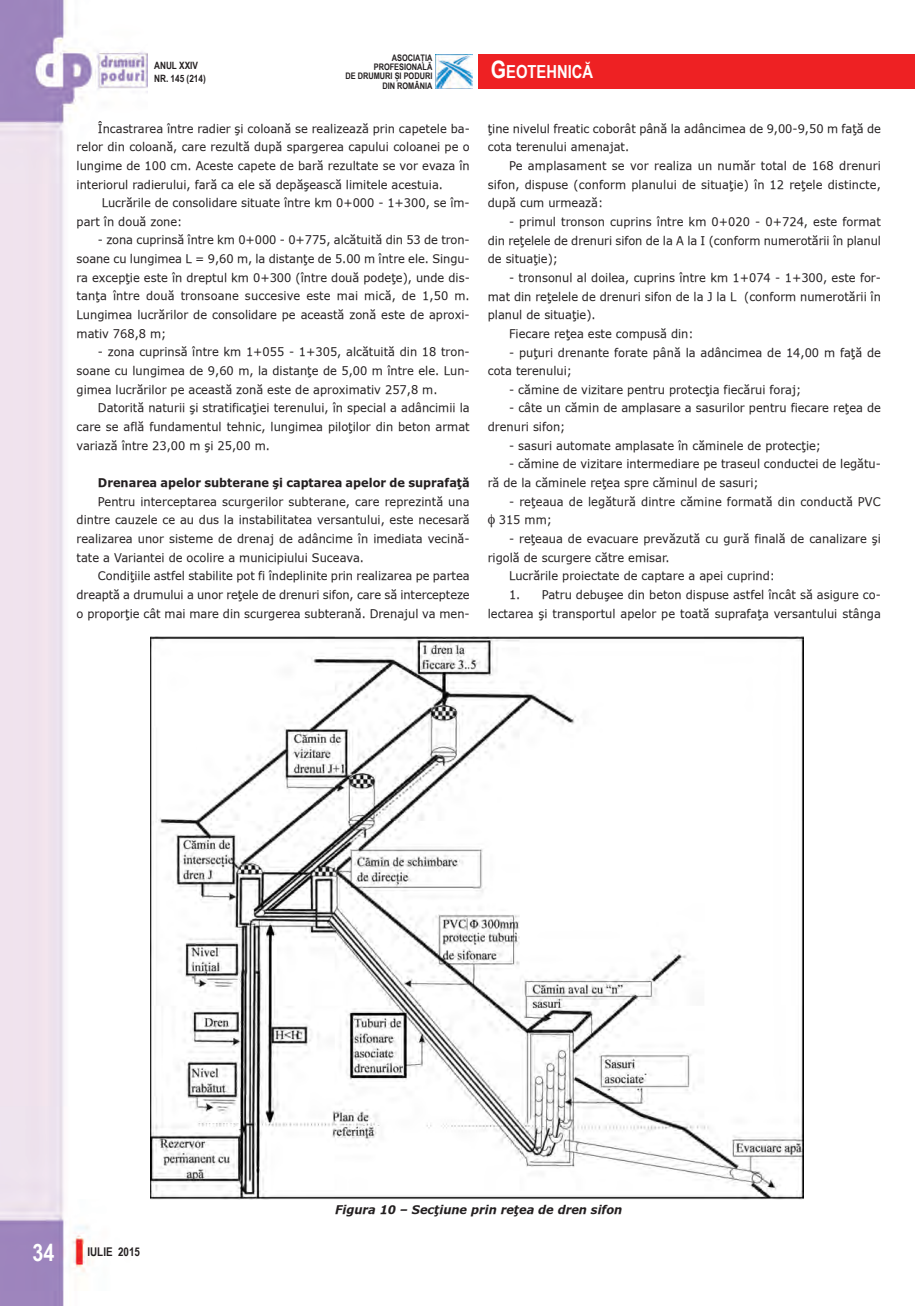
<style>
.page{position:relative;width:915px;height:1306px;background:#fff}
.page>*{position:absolute;margin:0;border:0;box-sizing:border-box;transform-origin:0 0}
.t1{font:700 24px "Arial Narrow";color:#fff}
.t2{font:700 18px "Arial Narrow";color:#fff}
.t3{font:12px/18.6px "Verdana Rom";color:#231f20;text-align:justify;scale:.95 1}
.t4{font:700 12px "Verdana Rom";color:#231f20;scale:.95 1}
.t5{font:italic 700 12px "Verdana Rom";color:#231f20;scale:.95 1}
.t6{font:700 12px "Arial Narrow";color:#231f20}
.t7{font:700 10.05px/13.4px "Arial Narrow";color:#231f20}
.t8{font:700 9px/9.1px "Arial Narrow";color:#231f20;text-align:right}
.s1{font-size:24px}
</style>
<div class="page">
<img style="left:0;top:0;width:147px;height:1305px">
<div style="left:478px;top:55px;width:436px;height:34px;background:#ee2123"></div>
<img style="left:435px;top:55px;width:37px;height:34px">
<div style="left:77px;top:636px;width:803px;height:563px;background:#fff"></div>
<img style="left:150px;top:636px;width:652px;height:563px">
<p class="t7" style="left:154px;top:58px;width:53px">ANUL XXIV<br>NR. 145 (214)</p>
<p class="t8" style="left:345px;top:53px;width:88px">ASOCIAȚIA<br>PROFESIONALĂ<br>DE DRUMURI ȘI PODURI<br>DIN ROMÂNIA</p>
<h2 class="t2" style="left:491px;top:61px;width:104px"><span class="s1">G</span>EOtEHNICĂ</h2>
<p class="t3" style="left:77px;top:118px;width:415px;text-indent:21px">Încastrarea între radier şi coloană se realizează prin capetele ba&shy;relor din coloană, care rezultă după spargerea capului coloanei pe o lungime de 100 cm. Aceste capete de bară rezultate se vor evaza în interiorul radierului, fară ca ele să depăşească limitele acestuia.</p>
<p class="t3" style="left:77px;top:193px;width:415px;text-indent:25px">Lucrările de consolidare situate \ntre km 0+000 - 1+300, se îm&shy;part în dou` zone:</p>
<p class="t3" style="left:77px;top:230px;width:415px;text-indent:21px">- zona cuprinsă între km 0+000 - 0+775, alcătuită din 53 de tron&shy;soane cu lungimea L = 9,60 m, la distan]e de 5.00 m între ele. Singu&shy;ra excep]ie este \n dreptul km 0+300 (între două pode]e), unde dis&shy;tan]a între două tronsoane succesive este mai mică, de 1,50 m.<br>Lungimea lucrărilor de consolidare pe această zonă este de aproxi&shy;mativ 768,8 m;</p>
<p class="t3" style="left:77px;top:342px;width:415px;text-indent:21px">- zona cuprinsă între km 1+055 - 1+305, alcătuită din 18 tron&shy;soane cu lungimea de 9,60 m, la distan]e de 5,00 m între ele. Lun&shy;gimea lucrărilor pe această zonă este de aproximativ 257,8 m.</p>
<p class="t3" style="left:77px;top:398px;width:415px;text-indent:21px">Datorită naturii [i stratifica]iei terenului, în special a adâncimii la care se află fundamentul tehnic, lungimea pilo]ilor din beton armat variază între 23,00 m [i 25,00 m.</p>
<p class="t4" style="left:98px;top:475px;width:393px">Drenarea apelor subterane [i captarea apelor de suprafa]ă</p>
<p class="t3" style="left:77px;top:491px;width:415px;text-indent:21px">Pentru interceptarea scurgerilor subterane, care reprezintă una dintre cauzele ce au dus la instabilitatea versantului, este necesar` realizarea unor sisteme de drenaj de adâncime în imediata vecină&shy;tate a Variantei de ocolire a municipiului Suceava.</p>
<p class="t3" style="left:77px;top:566px;width:415px;text-indent:21px">Condi]iile astfel stabilite pot fi îndeplinite prin realizarea pe partea dreaptă a drumului a unor re]ele de drenuri sifon, care să intercepteze o propor]ie cât mai mare din scurgerea subteran`. Drenajul va men-</p>
<p class="t3" style="left:487px;top:118px;width:415px">]ine nivelul freatic coborât până la adâncimea de 9,00-9,50 m fa]ă de cota terenului amenajat.</p>
<p class="t3" style="left:487px;top:156px;width:415px;text-indent:21px">Pe amplasament se vor realiza un număr total de 168 drenuri sifon, dispuse (conform planului de situaţie) în 12 re]ele distincte, după cum urmează:</p>
<p class="t3" style="left:487px;top:212px;width:415px;text-indent:21px">- primul tronson cuprins între km 0+020 - 0+724, este format din re]elele de drenuri sifon de la A la I (conform numerotării în planul de situa]ie);</p>
<p class="t3" style="left:509px;top:268px;width:393px">- tronsonul al doilea, cuprins între km 1+074 - 1+300, este for-</p>
<p class="t3" style="left:487px;top:286px;width:415px">mat din re]elele de drenuri sifon de la J la L (conform numerotării în</p>
<p class="t3" style="left:487px;top:305px;width:115px">planul de situa]ie).</p>
<p class="t3" style="left:509px;top:324px;width:196px">Fiecare re]ea este compusă din:</p>
<p class="t3" style="left:487px;top:342px;width:415px;text-indent:21px">- pu]uri drenante forate până la adâncimea de 14,00 m fa]ă de cota terenului;</p>
<p class="t3" style="left:509px;top:380px;width:309px">- cămine de vizitare pentru protec]ia fiecărui foraj;</p>
<p class="t3" style="left:487px;top:398px;width:415px;text-indent:21px">- câte un cămin de amplasare a sasurilor pentru fiecare re]ea de drenuri sifon;</p>
<p class="t3" style="left:509px;top:436px;width:330px">- sasuri automate amplasate în căminele de protec]ie;</p>
<p class="t3" style="left:487px;top:454px;width:415px;text-indent:21px">- cămine de vizitare intermediare pe traseul conductei de legătu&shy;ră de la căminele re]ea spre căminul de sasuri;</p>
<p class="t3" style="left:498px;top:492px;width:403px;text-indent:10px">- re]eaua de legătură dintre cămine formată din conductă PVC<br>315 mm;</p>
<p class="t3" style="left:509px;top:529px;width:393px">- re]eaua de evacuare prevăzută cu gură finală de canalizare [i</p>
<p class="t3" style="left:487px;top:547px;width:193px">rigolă de scurgere către emisar.</p>
<p class="t3" style="left:509px;top:566px;width:281px">Lucrările proiectate de captare a apei cuprind:</p>
<p class="t3" style="left:487px;top:585px;width:415px;text-align:right">1. Patru debu[ee din beton dispuse astfel încât să asigure co&shy;lectarea [i transportul apelor pe toată suprafa]a versantului stânga</p>
<h1 class="t1" style="left:33px;top:1238px;width:23px">34</h1>
<p class="t6" style="left:87px;top:1245px;width:54px">IULIE 2015</p>
<p class="t5" style="left:335px;top:1202px;width:304px">Figura 10 – Sec]iune prin re]ea de dren sifon</p>
</div>
